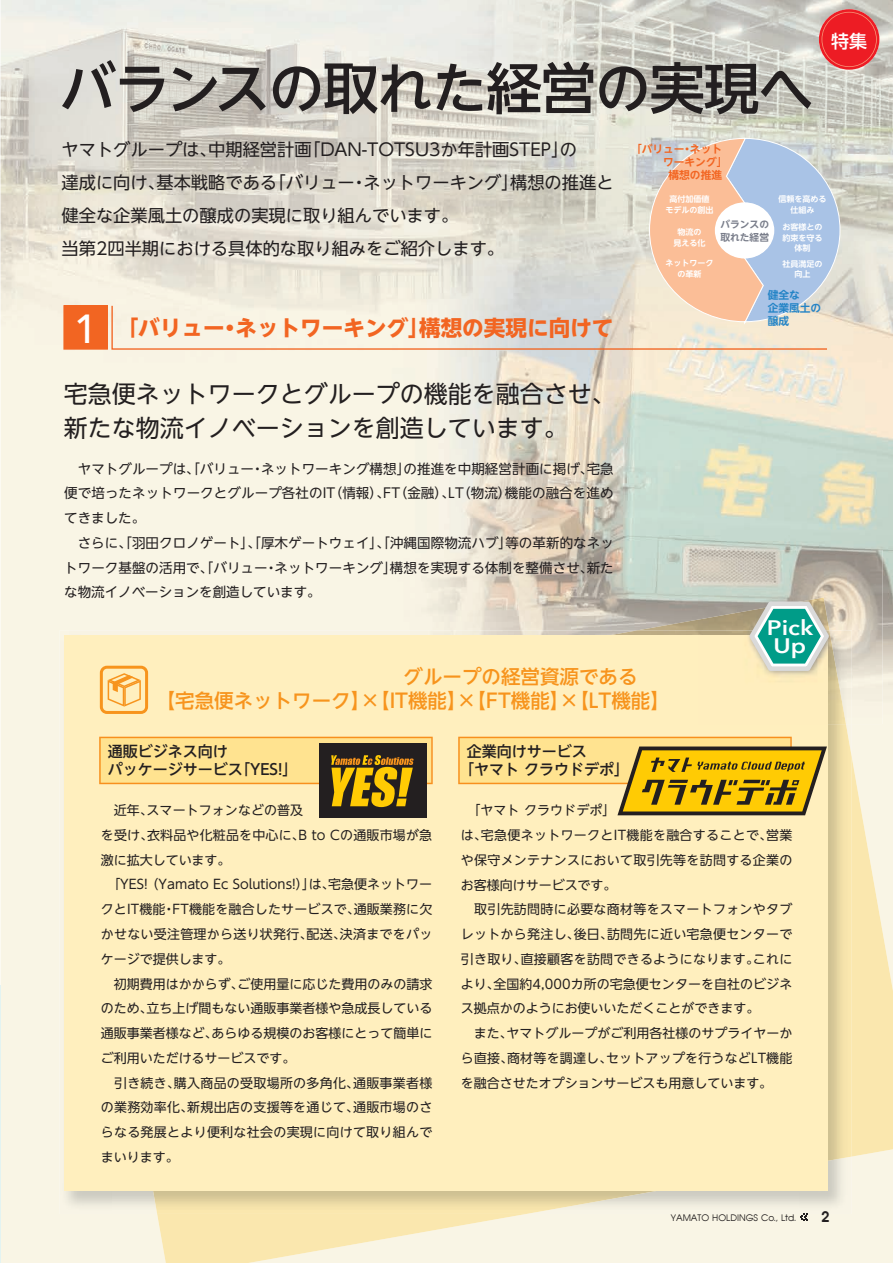
<style>
.page{position:relative;width:893px;height:1263px;background:#fff}
.page>*{position:absolute;margin:0;border:0;box-sizing:border-box;transform-origin:0 0}
.t1{font:500 55.5px "UD Shin Go NT Pro";letter-spacing:-.02em;color:#231f20}
.t2{font:500 40.5px "Avenir Next";color:#fff}
.t3{font:24px/34.5px "UD Shin Go NT Pro";color:#231f20}
.t4{font:700 21.6px "UD Shin Go NT Pro";color:#f26522}
.t5{font:600 21px/18.3px "Avenir Next";color:#fff;text-align:center;scale:1.16 1}
.t6{font:500 19.5px/24px "UD Shin Go NT Pro";color:#f7941d}
.t7{font:500 18px "UD Shin Go NT Pro";color:#fff}
.t8{font:17.25px/33px "UD Shin Go NT Pro";color:#231f20}
.t9{font:500 15px/18px "UD Shin Go NT Pro";color:#231f20}
.t10{font:700 14.25px "Avian";color:#231f20}
.t11{font:13.5px/24.8px "UD Shin Go NT Pro";letter-spacing:.005em;color:#231f20}
.t12{font:12.9px/24.8px "UD Shin Go NT Pro";letter-spacing:.015em;color:#231f20}
.t13{font:700 10.65px "UD Shin Go NT Pro De";color:#f26522}
.t14{font:700 10.65px/13.2px "UD Shin Go NT Pro De";color:#2484c6}
.t15{font:700 9.75px/13.2px "UD Shin Go NT Pro De";color:#797d8a}
.t16{font:9px "Avian";color:#231f20}
.t17{font:700 8.1px/10.5px "UD Shin Go NT Pro De";color:#fff;text-align:center}
</style>
<div class="page">
<img style="left:1px;top:0;width:892px;height:1263px">
<img style="left:637px;top:620px;width:61px;height:10px">
<img style="left:852px;top:757px;width:41px;height:399px">
<img style="left:157px;top:1214px;width:369px;height:49px">
<svg style="left:819px;top:9px;width:60px;height:61px"></svg>
<svg style="left:821px;top:12px;width:56px;height:55px;background:#e8353a"></svg>
<div style="left:64px;top:306px;width:43px;height:43px;background:#f26522"></div>
<div style="left:63px;top:305px;width:45px;height:45px;border:1px solid #f26522"></div>
<img style="left:60px;top:630px;width:549px;height:53px">
<img style="left:60px;top:683px;width:52px;height:531px">
<img style="left:800px;top:1161px;width:52px;height:53px">
<img style="left:112px;top:1191px;width:41px;height:23px">
<img style="left:658px;top:1191px;width:142px;height:23px">
<img style="left:609px;top:630px;width:89px;height:5px">
<img style="left:828px;top:724px;width:24px;height:437px">
<img style="left:153px;top:1191px;width:505px;height:23px">
<div style="left:64px;top:635px;width:764px;height:556px;background:#ffefbe"></div>
<img style="left:698px;top:550px;width:184px;height:174px">
<img style="left:698px;top:597px;width:131px;height:33px">
<img style="left:698px;top:630px;width:148px;height:94px">
<img style="left:698px;top:635px;width:130px;height:89px">
<svg style="left:746px;top:599px;width:86px;height:76px;background:#83bca8"></svg>
<div style="left:100px;top:666px;width:48px;height:48px;border:3px solid #f7941d;border-radius:6px"></div>
<svg style="left:108px;top:673px;width:33px;height:34px"></svg>
<svg style="left:111px;top:138px;width:730px;height:212px;background:#e0d9ce"></svg>
<div style="left:715px;top:202px;width:59px;height:56px;background:#fff;border-radius:50%"></div>
<div style="left:319px;top:743px;width:107px;height:74px;background:#231f20"></div>
<svg style="left:99px;top:737px;width:334px;height:70px"></svg>
<svg style="left:458px;top:737px;width:369px;height:78px"></svg>
<hr style="left:0;top:986px;width:1px;height:277px;background:#e3f3f1">
<svg style="left:800px;top:1214px;width:8px;height:7px"></svg>
<h3 class="t7" style="left:831px;top:26px;width:37px">特集</h3>
<h1 class="t1" style="left:60px;top:43px;width:755px">バランスの取れた経営の実現へ</h1>
<h3 class="t8" style="left:62px;top:133px;width:553px">ヤマトグループは、中期経営計画「DAN-TOTSU3か年計画STEP」の<br>達成に向け、基本戦略である「バリュー・ネットワーキング」構想の推進と健全な企業風土の醸成の実現に取り組んでいます。<br>当第2四半期における具体的な取り組みをご紹介します。</h3>
<p class="t13" style="left:631px;top:140px;width:93px">「バリュー・ネット</p>
<p class="t13" style="left:663px;top:153px;width:66px">ワーキング」</p>
<p class="t13" style="left:668px;top:166px;width:55px">構想の推進</p>
<p class="t17" style="left:778px;top:194px;width:50px">信頼を高める仕組み</p>
<p class="t17" style="left:782px;top:222px;width:42px">お客様との約束を守る体制</p>
<p class="t17" style="left:782px;top:258px;width:42px">社員満足の向上</p>
<p class="t17" style="left:665px;top:194px;width:50px">高付加価値モデルの創出</p>
<p class="t17" style="left:673px;top:227px;width:34px">物流の見える化</p>
<p class="t17" style="left:665px;top:258px;width:50px">ネットワークの革新</p>
<p class="t15" style="left:720px;top:218px;width:50px">バランスの取れた経営</p>
<h2 class="t2" style="left:74px;top:304px;width:26px">1</h2>
<h3 class="t4" style="left:117px;top:310px;width:498px">「バリュー・ネットワーキング」構想の実現に向けて</h3>
<h3 class="t3" style="left:64px;top:376px;width:553px">宅急便ネットワークとグループの機能を融合させ、新たな物流イノベーションを創造しています。</h3>
<p class="t11" style="left:64px;top:456px;width:551px">　ヤマトグループは、「バリュー・ネットワーキング構想」の推進を中期経営計画に掲げ、宅急便で培ったネットワークとグループ各社のIT（情報）、FT（金融）、LT（物流）機能の融合を進めてきました。<br>　さらに、「羽田クロノゲート」、「厚木ゲートウェイ」、「沖縄国際物流ハブ」等の革新的なネットワーク基盤の活用で、「バリュー・ネットワーキング」構想を実現する体制を整備させ、新たな物流イノベーションを創造しています。</p>
<h3 class="t6" style="left:156px;top:664px;width:516px;text-indent:248px">グループの経営資源である<br>【宅急便ネットワーク】×【IT機能】×【FT機能】×【LT機能】</h3>
<p class="t9" style="left:108px;top:742px;width:191px">通販ビジネス向け<br>パッケージサービス「YES!」</p>
<p class="t9" style="left:459px;top:742px;width:171px;text-indent:8px">企業向けサービス<br>「ヤマト クラウドデポ」</p>
<p class="t14" style="left:768px;top:288px;width:55px">健全な<br>企業風土の醸成</p>
<h3 class="t5" style="left:767px;top:618px;width:41px">Pick<br>Up</h3>
<p class="t12" style="left:101px;top:797px;width:333px">　近年、スマートフォンなどの普及<br>を受け、衣料品や化粧品を中心に、B to Cの通販市場が急激に拡大しています。<br>　「YES! （Yamato Ec Solutions!）」は、宅急便ネットワークとIT機能・FT機能を融合したサービスで、通販業務に欠かせない受注管理から送り状発行、配送、決済までをパッケージで提供します。<br>　初期費用はかからず、ご使用量に応じた費用のみの請求のため、立ち上げ間もない通販事業者様や急成長している通販事業者様など、あらゆる規模のお客様にとって簡単にご利用いただけるサービスです。<br>　引き続き、購入商品の受取場所の多角化、通販事業者様の業務効率化、新規出店の支援等を通じて、通販市場のさらなる発展とより便利な社会の実現に向けて取り組んでまいります。</p>
<p class="t12" style="left:461px;top:798px;width:333px">　「ヤマト クラウドデポ」<br>は、宅急便ネットワークとIT機能を融合することで、営業や保守メンテナンスにおいて取引先等を訪問する企業のお客様向けサービスです。<br>　取引先訪問時に必要な商材等をスマートフォンやタブレットから発注し、後日、訪問先に近い宅急便センターで引き取り、直接顧客を訪問できるようになります。これにより、全国約4,000カ所の宅急便センターを自社のビジネス拠点かのようにお使いいただくことができます。<br>　また、ヤマトグループがご利用各社様のサプライヤーから直接、商材等を調達し、セットアップを行うなどLT機能を融合させたオプションサービスも用意しています。</p>
<p class="t16" style="left:671px;top:1212px;width:127px">YAMATO HOLDINGS Co., Ltd.</p>
<p class="t10" style="left:821px;top:1208px;width:10px">2</p>
</div>
